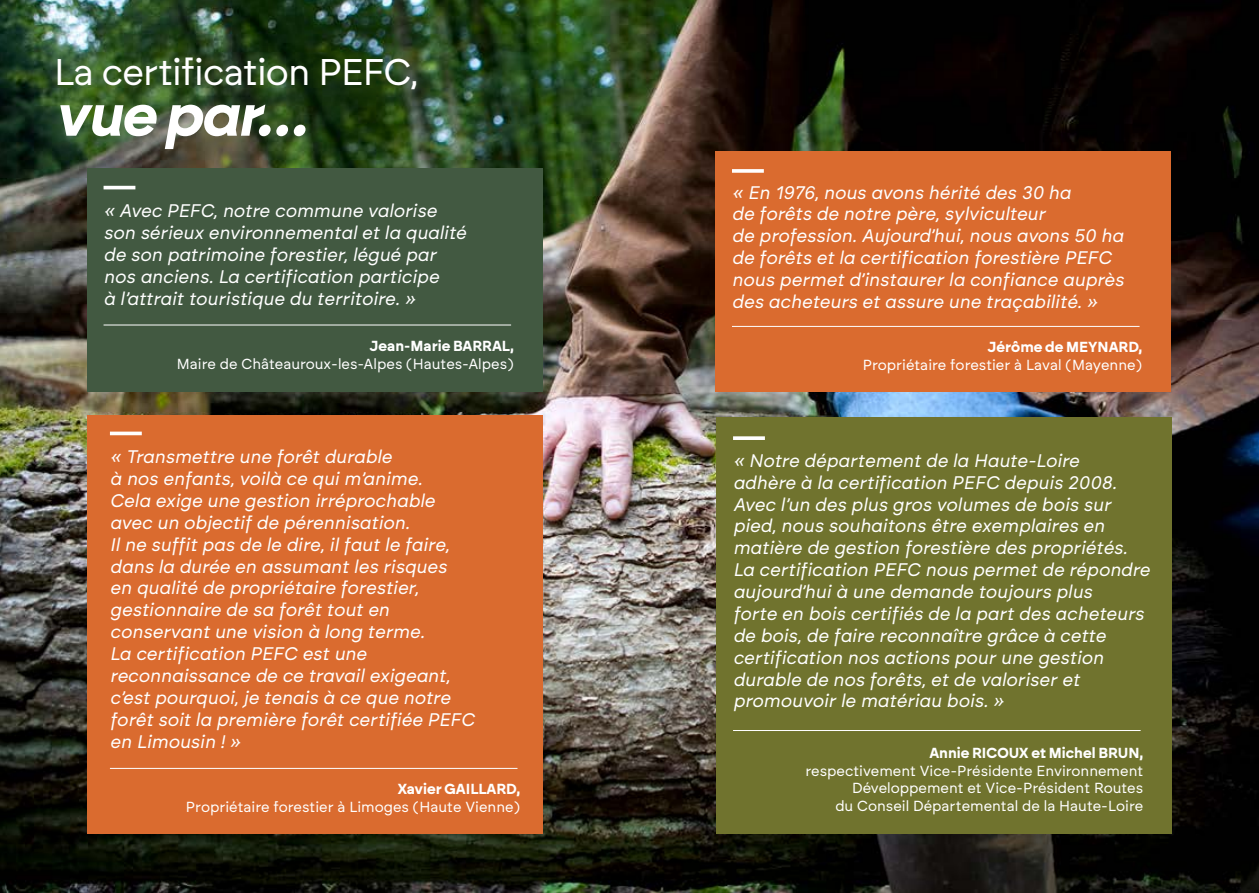
<style>
.page{position:relative;width:1259px;height:893px;background:#fff}
.page>*{position:absolute;margin:0;border:0;box-sizing:border-box;transform-origin:0 0}
.t1{font:italic 700 58.2px "Brockmann";letter-spacing:-.025em;color:#fff}
.t2{font:37.2px "Brockmann";letter-spacing:-.025em;color:#fff}
.t3{font:italic 18.15px/21.9px "Brockmann";color:#fff}
.t4{font:14.55px/17.5px "Brockmann";color:#fff;text-align:right}
.t5{font:700 14.55px "Brockmann";color:#fff}
</style>
<div class="page">
<img style="left:0;top:0;width:1259px;height:893px">
<div style="left:32px;top:33px;width:419px;height:154px;background:#425941;opacity:.75"></div>
<div style="left:87px;top:169px;width:455px;height:223px;background:#425941"></div>
<hr style="left:104px;top:186px;width:31px;height:3px;background:#fff">
<hr style="left:104px;top:325px;width:407px;height:1px;background:#fff">
<div style="left:716px;top:417px;width:455px;height:416px;background:#70732e"></div>
<svg style="left:733px;top:436px;width:32px;height:4px"></svg>
<hr style="left:733px;top:730px;width:407px;height:1px;background:#fff">
<div style="left:715px;top:151px;width:455px;height:241px;background:#da6b2f"></div>
<svg style="left:732px;top:169px;width:32px;height:4px"></svg>
<hr style="left:732px;top:326px;width:407px;height:1px;background:#fff">
<div style="left:87px;top:415px;width:455px;height:418px;background:#da6b2f"></div>
<hr style="left:110px;top:768px;width:407px;height:1px;background:#fff">
<hr style="left:110px;top:432px;width:32px;height:3px;background:#fff">
<h2 class="t2" style="left:54px;top:49px;width:366px">La certification PEFC,</h2>
<h1 class="t1" style="left:54px;top:79px;width:254px">vue par…</h1>
<p class="t3" style="left:104px;top:200px;width:364px">« Avec PEFC, notre commune valorise son sérieux environnemental et la qualité de son patrimoine forestier, légué par nos anciens. La certification participe<br>à l’attrait touristique du territoire. »</p>
<p class="t5" style="left:370px;top:337px;width:146px">Jean-Marie BARRAL,</p>
<p class="t4" style="left:177px;top:354px;width:338px">Maire de Châteauroux-les-Alpes (Hautes-Alpes)</p>
<p class="t3" style="left:110px;top:446px;width:366px">« Transmettre une forêt durable<br>à nos enfants, voilà ce qui m’anime.<br>Cela exige une gestion irréprochable avec un objectif de pérennisation.<br>Il ne suffit pas de le dire, il faut le faire, dans la durée en assumant les risques<br>en qualité de propriétaire forestier, gestionnaire de sa forêt tout en conservant une vision à long terme.<br>La certification PEFC est une reconnaissance de ce travail exigeant, c’est pourquoi, je tenais à ce que notre forêt soit la première forêt certifiée PEFC en Limousin ! »</p>
<p class="t5" style="left:398px;top:780px;width:124px">Xavier GAILLARD,</p>
<p class="t4" style="left:186px;top:798px;width:335px">Propriétaire forestier à Limoges (Haute Vienne)</p>
<p class="t3" style="left:732px;top:181px;width:393px">« En 1976, nous avons hérité des 30 ha<br>de forêts de notre père, sylviculteur<br>de profession. Aujourd’hui, nous avons 50 ha de forêts et la certification forestière PEFC nous permet d’instaurer la confiance auprès des acheteurs et assure une traçabilité. »</p>
<p class="t5" style="left:987px;top:338px;width:156px">Jérôme de MEYNARD,</p>
<p class="t4" style="left:862px;top:356px;width:281px">Propriétaire forestier à Laval (Mayenne)</p>
<p class="t3" style="left:733px;top:449px;width:418px">« Notre département de la Haute-Loire<br>adhère à la certification PEFC depuis 2008.<br>Avec l’un des plus gros volumes de bois sur pied, nous souhaitons être exemplaires en matière de gestion forestière des propriétés.<br>La certification PEFC nous permet de répondre aujourd’hui à une demande toujours plus<br>forte en bois certifiés de la part des acheteurs de bois, de faire reconnaître grâce à cette certification nos actions pour une gestion durable de nos forêts, et de valoriser et promouvoir le matériau bois. »</p>
<p class="t5" style="left:929px;top:744px;width:215px">Annie RICOUX et Michel BRUN,</p>
<p class="t4" style="left:805px;top:761px;width:339px">respectivement Vice-Présidente Environnement<br>Développement et Vice-Président Routes<br>du Conseil Départemental de la Haute-Loire</p>
</div>
